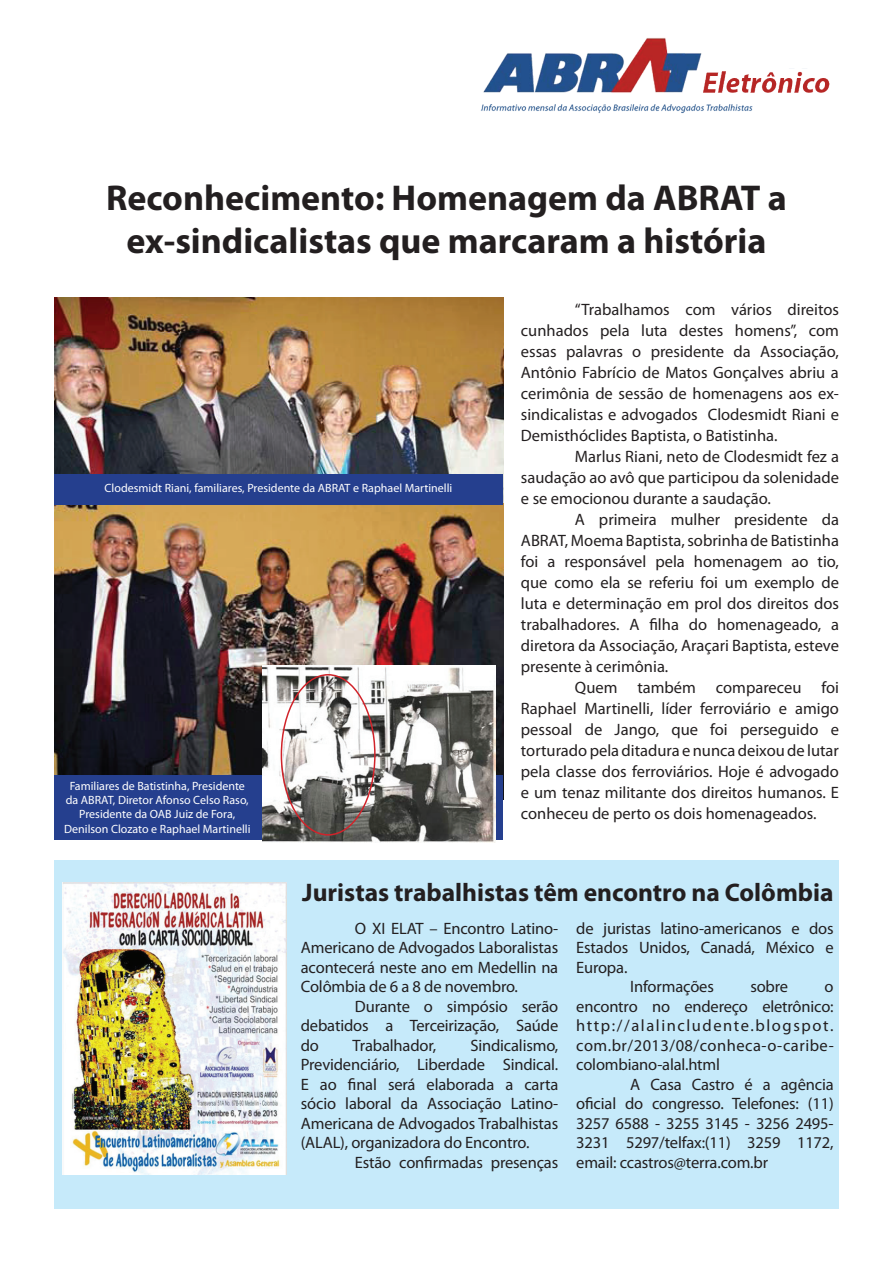
<style>
.page{position:relative;width:893px;height:1263px;background:#fff}
.page>*{position:absolute;margin:0;border:0;box-sizing:border-box;transform-origin:0 0}
.t1{font:700 36px/43.2px "Myriad Pro";color:#231f20;text-align:center}
.t2{font:700 25.5px "Myriad Pro";color:#231f20}
.t3{font:16.5px/21px "Myriad Pro";letter-spacing:-.01em;color:#231f20;text-align:justify}
.t4{font:12px/14.4px "Myriad Pro";color:#fff;text-align:center}
</style>
<div class="page">
<img style="left:480px;top:38px;width:350px;height:76px">
<div style="left:54px;top:860px;width:785px;height:349px;background:#c6eafa"></div>
<img style="left:54px;top:298px;width:449px;height:176px">
<img style="left:54px;top:504px;width:449px;height:272px">
<img style="left:63px;top:882px;width:223px;height:292px">
<div style="left:54px;top:474px;width:449px;height:30px;background:#253f8e"></div>
<div style="left:54px;top:776px;width:449px;height:64px;background:#253f8e"></div>
<img style="left:262px;top:665px;width:234px;height:178px">
<div style="left:281px;top:674px;width:95px;height:162px;border:2px solid #d1232a;border-radius:50%"></div>
<h1 class="t1" style="left:106px;top:175px;width:682px">Reconhecimento: Homenagem da ABRAT a ex-sindicalistas que marcaram a história</h1>
<p class="t4" style="left:105px;top:481px;width:349px">Clodesmidt Riani, familiares, Presidente da ABRAT e Raphael Martinelli</p>
<p class="t4" style="left:64px;top:778px;width:188px">Familiares de Batistinha, Presidente da ABRAT, Diretor Afonso Celso Raso, Presidente da OAB Juiz de Fora, Denilson Clozato e Raphael Martinelli</p>
<p class="t3" style="left:521px;top:298px;width:320px;text-indent:54px">“Trabalhamos com vários direitos cunhados pela luta destes homens”, com essas palavras o presidente da Associação, Antônio Fabrício de Matos Gonçalves abriu a cerimônia de sessão de homenagens aos ex&shy;sindicalistas e advogados Clodesmidt Riani e Demisthóclides Baptista, o Batistinha.</p>
<p class="t3" style="left:521px;top:445px;width:320px;text-indent:54px">Marlus Riani, neto de Clodesmidt fez a saudação ao avô que participou da solenidade e se emocionou durante a saudação.</p>
<p class="t3" style="left:521px;top:508px;width:320px;text-indent:54px">A primeira mulher presidente da ABRAT, Moema Baptista, sobrinha de Batistinha foi a responsável pela homenagem ao tio, que como ela se referiu foi um exemplo de luta e determinação em prol dos direitos dos trabalhadores. A filha do homenageado, a diretora da Associação, Araçari Baptista, esteve presente à cerimônia.</p>
<p class="t3" style="left:521px;top:676px;width:320px;text-indent:54px">Quem também compareceu foi Raphael Martinelli, líder ferroviário e amigo pessoal de Jango, que foi perseguido e torturado pela ditadura e nunca deixou de lutar pela classe dos ferroviários. Hoje é advogado e um tenaz militante dos direitos humanos. E conheceu de perto os dois homenageados.</p>
<h2 class="t2" style="left:302px;top:875px;width:533px">Juristas trabalhistas têm encontro na Colômbia</h2>
<p class="t3" style="left:301px;top:918px;width:259px;line-height:19.5px;text-indent:54px">O XI ELAT – Encontro Latino-Americano de Advogados Laboralistas acontecerá neste ano em Medellin na Colômbia de 6 a 8 de novembro.</p>
<p class="t3" style="left:301px;top:996px;width:259px;line-height:19.5px;text-indent:54px">Durante o simpósio serão debatidos a Terceirização, Saúde do</p>
<p class="t3" style="left:576px;top:917px;width:259px">de juristas latino-americanos e dos</p>
<p class="t3" style="left:576px;top:937px;width:259px">Estados Unidos, Canadá, México e</p>
<p class="t3" style="left:576px;top:956px;width:53px">Europa.</p>
<p class="t3" style="left:630px;top:976px;width:85px">Informações</p>
<p class="t3" style="left:750px;top:976px;width:39px">sobre</p>
<p class="t3" style="left:576px;top:977px;width:259px;line-height:19.5px;text-indent:248px">o encontro no endereço eletrônico: http://alalincludente.blogspot. com.br/2013/08/conheca-o-caribe&shy;colombiano-alal.html</p>
<p class="t3" style="left:576px;top:1074px;width:259px;line-height:19.5px;text-indent:54px">A Casa Castro é a agência oficial do congresso. Telefones: (11)<br>3257 6588 - 3255 3145 - 3256 2495- 3231 5297/telfax:(11) 3259 1172, email: ccastros@terra.com.br</p>
<p class="t3" style="left:301px;top:1035px;width:259px;line-height:19.5px;text-indent:170px">Sindicalismo, Previdenciário, Liberdade Sindical.<br>E ao final será elaborada a carta sócio laboral da Associação Latino-Americana de Advogados Trabalhistas (ALAL), organizadora do Encontro.</p>
<p class="t3" style="left:355px;top:1151px;width:205px">Estão confirmadas presenças</p>
<p class="t3" style="left:353px;top:1034px;width:85px">Trabalhador,</p>
</div>
